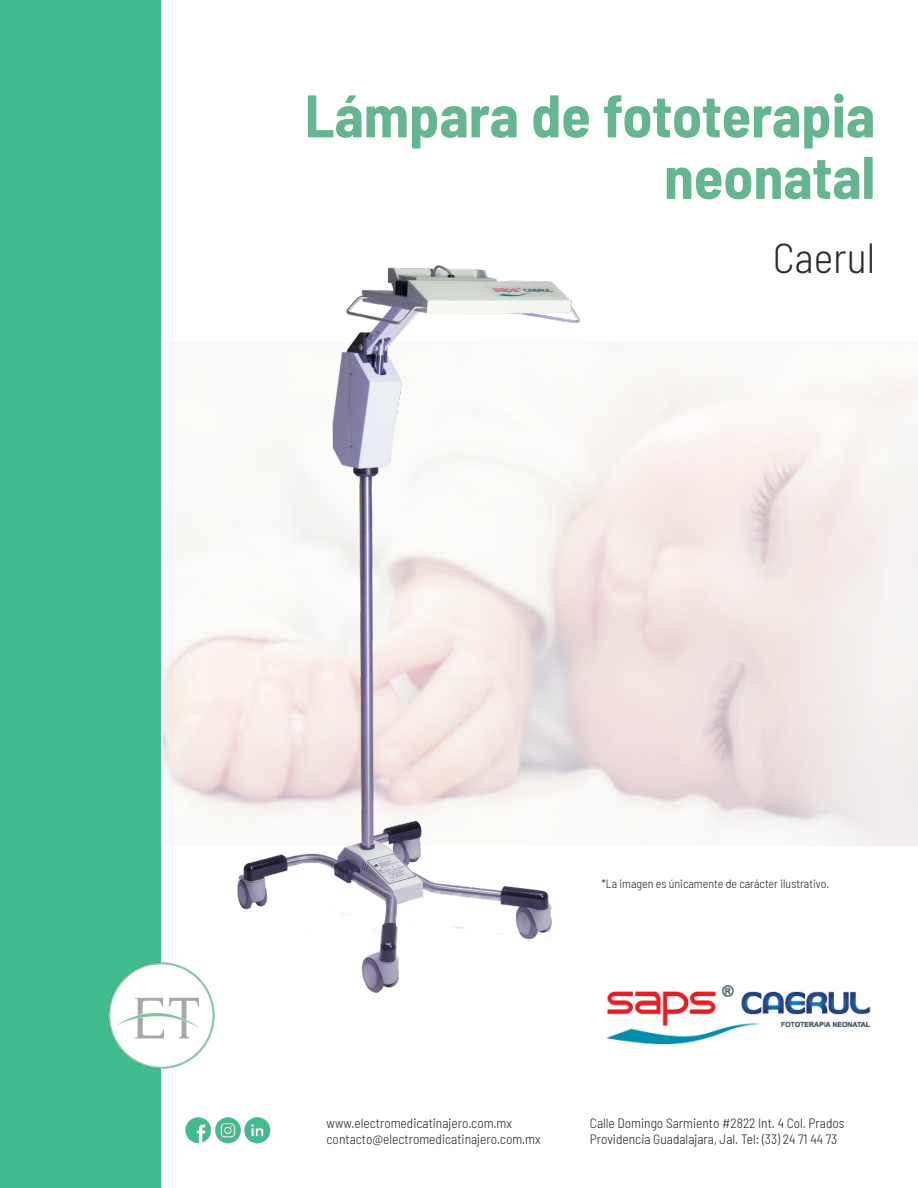
<style>
.page{position:relative;width:918px;height:1188px;background:#fff}
.page>*{position:absolute;margin:0;border:0;box-sizing:border-box;transform-origin:0 0}
.t1{font:700 semi-condensed 60px "Barlow";color:#65b591}
.t2{font:300 semi-condensed 42px "Barlow";color:#292c2f}
.t3{font:300 semi-condensed 13.5px "Barlow";color:#231f20}
.t4{font:300 semi-condensed 12px "Barlow";color:#231f20}
</style>
<div class="page">
<img style="left:185px;top:1117px;width:86px;height:27px">
<div style="left:0;top:0;width:160px;height:1188px;background:#40bc90"></div>
<img style="left:108px;top:963px;width:103px;height:105px">
<img style="left:189px;top:265px;width:461px;height:769px">
<img style="left:590px;top:956px;width:281px;height:89px">
<p class="t1" style="left:305px;top:72px;width:572px">Lámpara de fototerapia</p>
<p class="t1" style="left:664px;top:134px;width:213px">neonatal</p>
<p class="t2" style="left:773px;top:228px;width:104px">Caerul</p>
<p class="t4" style="left:601px;top:875px;width:229px">*La imagen es únicamente de carácter ilustrativo.</p>
<p class="t3" style="left:327px;top:1114px;width:187px">www.electromedicatinajero.com.mx</p>
<p class="t3" style="left:327px;top:1130px;width:216px">contacto@electromedicatinajero.com.mx</p>
<p class="t3" style="left:590px;top:1114px;width:256px">Calle Domingo Sarmiento #2822 Int. 4 Col. Prados</p>
<p class="t3" style="left:590px;top:1130px;width:249px">Providencia Guadalajara, Jal. Tel: (33) 24 71 44 73</p>
</div>
